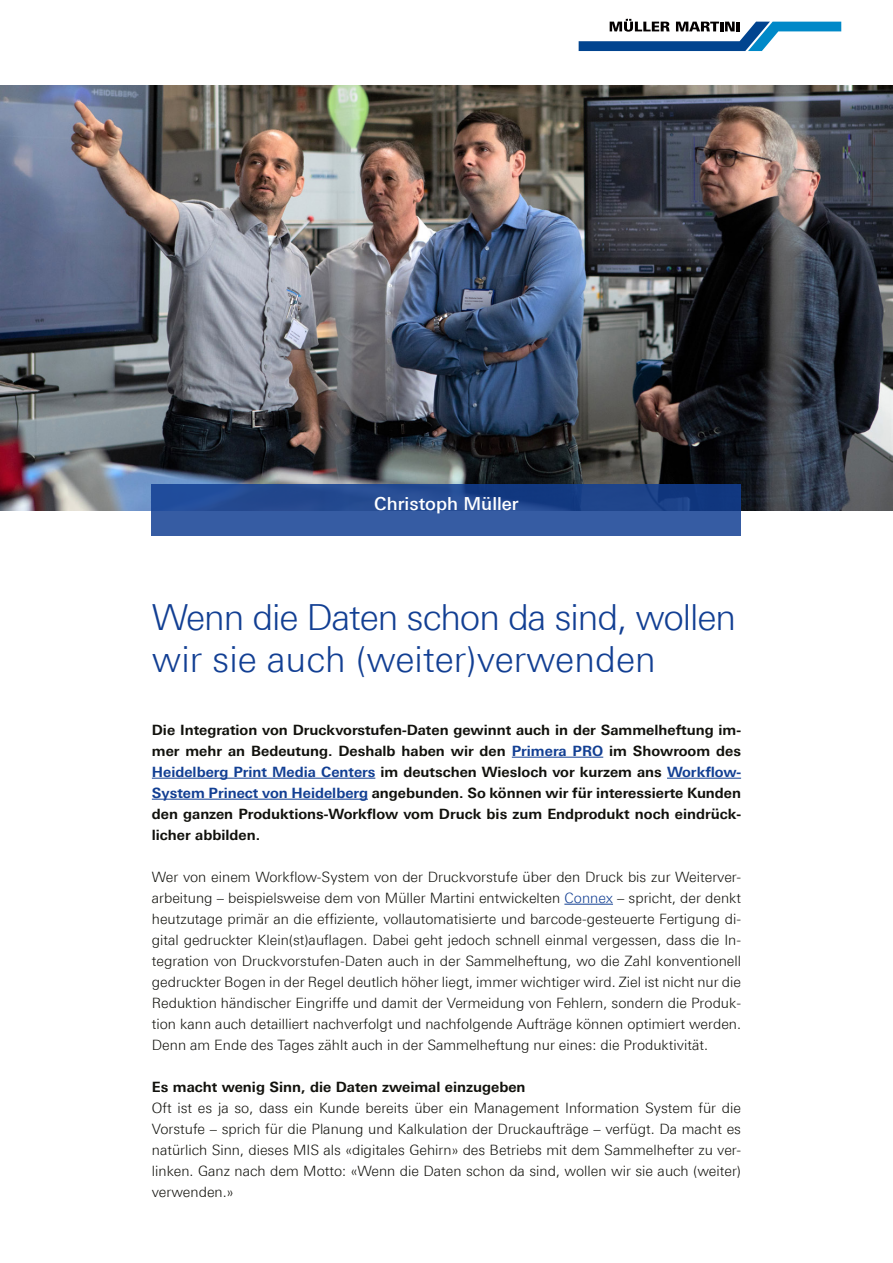
<style>
.page{position:relative;width:893px;height:1263px;background:#fff}
.page>*{position:absolute;margin:0;border:0;box-sizing:border-box;transform-origin:0 0}
.t1{font:300 36px/42px "Linotype Univers 330";letter-spacing:-.03em;color:#123f93}
.t2{font:500 18px "Linotype Univers 530";color:#fff}
.t3{font:300 14.25px/21px "Linotype Univers 330";color:#12120d;text-align:justify}
.t4{font:700 14.25px/21px "Linotype Univers 630";color:#12120d;text-align:justify}
.s1{color:#123f93}
</style>
<div class="page">
<img style="left:0;top:85px;width:893px;height:425px">
<svg style="left:579px;top:19px;width:262px;height:32px"></svg>
<svg style="left:152px;top:485px;width:589px;height:51px;background:#2a5098"></svg>
<hr style="left:512px;top:757px;width:91px;height:1px;background:#123f93">
<hr style="left:152px;top:778px;width:223px;height:1px;background:#123f93">
<hr style="left:667px;top:778px;width:74px;height:1px;background:#123f93">
<hr style="left:152px;top:799px;width:216px;height:1px;background:#123f93">
<hr style="left:564px;top:904px;width:49px;height:1px;background:#123f93">
<p class="t2" style="left:374px;top:493px;width:146px">Christoph Müller</p>
<h1 class="t1" style="left:152px;top:596px;width:586px">Wenn die Daten schon da sind, wollen wir sie auch (weiter)verwenden</h1>
<p class="t4" style="left:152px;top:719px;width:591px">Die Integration von Druckvorstufen-Daten gewinnt auch in der Sammelheftung im&shy;mer mehr an Bedeutung. Deshalb haben wir den <span class="s1">Primera PRO</span> im Showroom des <span class="s1">Heidelberg Print Media Centers</span> im deutschen Wiesloch vor kurzem ans <span class="s1">Workflow-System Prinect von Heidelberg</span> angebunden. So können wir für interessierte Kunden den ganzen Produktions-Workflow vom Druck bis zum Endprodukt noch eindrück&shy;licher abbilden.</p>
<p class="t3" style="left:152px;top:866px;width:591px">Wer von einem Workflow-System von der Druckvorstufe über den Druck bis zur Weiterver&shy;arbeitung – beispielsweise dem von Müller Martini entwickelten <span class="s1">Connex</span> – spricht, der denkt heutzutage primär an die effiziente, vollautomatisierte und barcode-gesteuerte Fertigung di&shy;gital gedruckter Klein(st)auflagen. Dabei geht jedoch schnell einmal vergessen, dass die In&shy;tegration von Druckvorstufen-Daten auch in der Sammelheftung, wo die Zahl konventionell gedruckter Bogen in der Regel deutlich höher liegt, immer wichtiger wird. Ziel ist nicht nur die Reduktion händischer Eingriffe und damit der Vermeidung von Fehlern, sondern die Produk&shy;tion kann auch detailliert nachverfolgt und nachfolgende Aufträge können optimiert werden.<br>Denn am Ende des Tages zählt auch in der Sammelheftung nur eines: die Produktivität.</p>
<p class="t4" style="left:152px;top:1076px;width:375px">Es macht wenig Sinn, die Daten zweimal einzugeben</p>
<p class="t3" style="left:152px;top:1097px;width:591px">Oft ist es ja so, dass ein Kunde bereits über ein Management Information System für die Vorstufe – sprich für die Planung und Kalkulation der Druckaufträge – verfügt. Da macht es natürlich Sinn, dieses MIS als «digitales Gehirn» des Betriebs mit dem Sammelhefter zu ver&shy;linken. Ganz nach dem Motto: «Wenn die Daten schon da sind, wollen wir sie auch (weiter) verwenden.»</p>
</div>
